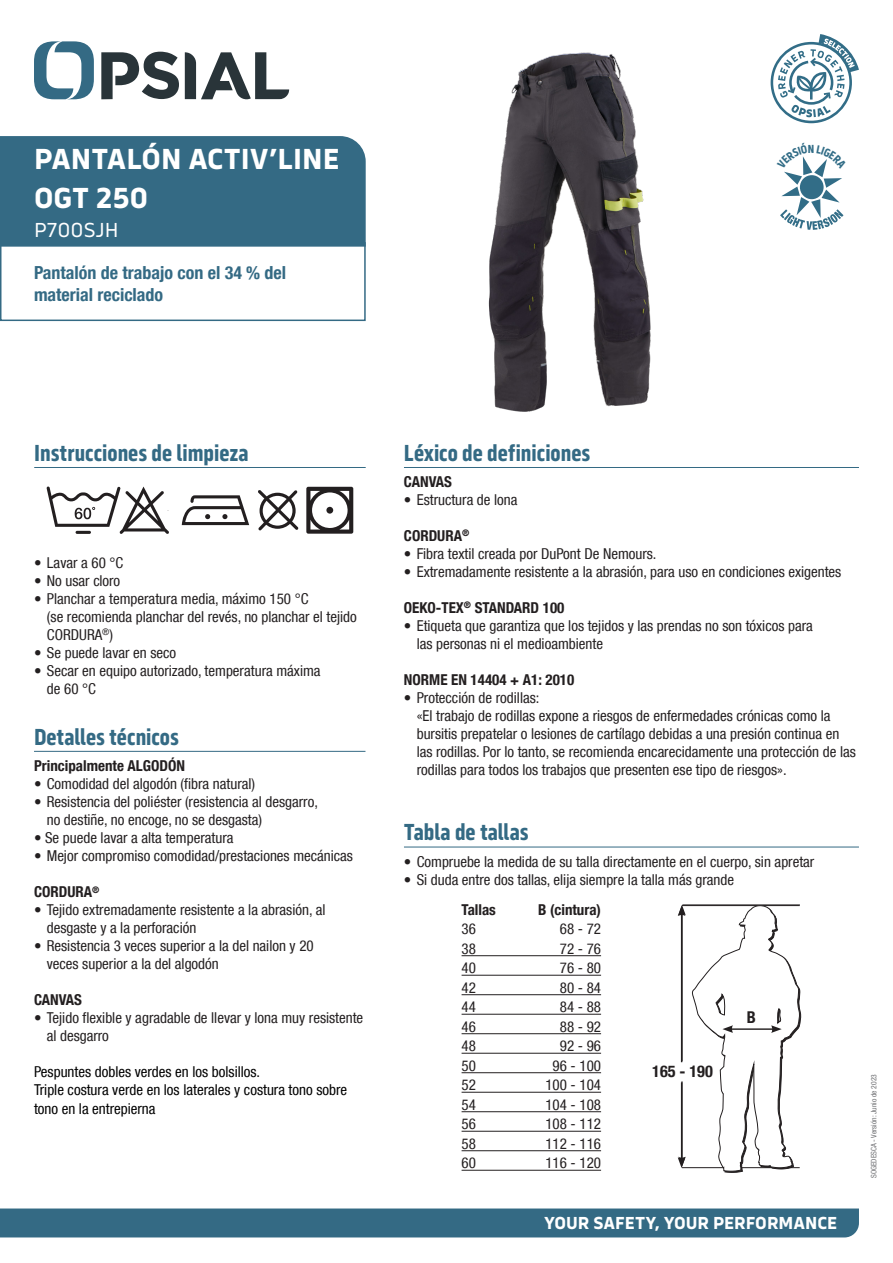
<style>
.page{position:relative;width:893px;height:1263px;background:#fff}
.page>*{position:absolute;margin:0;border:0;box-sizing:border-box;transform-origin:0 0}
.t1{font:700 30px/38.7px "Serca";color:#fff}
.Sous-titres{font:700 24px "Serca Condensed";color:#346a84}
.t2{font:21px "Serca";color:#fff}
.t3{font:700 condensed 18px/21.6px "Helvetica Neue LT Com";color:#346a84}
.t4{font:700 18px "Serca";color:#fff}
.t5{font:700 condensed 16.2px "Helvetica Neue LT Com";color:#231f20}
.Puces_texte_regular{font:condensed 15px/18px "Helvetica Neue LT Com";color:#231f20}
.Puces_texte_regular-2{font:condensed 15px/18px "Helvetica Neue LT Com";color:#000}
.tableau{font:condensed 15px "Helvetica Neue LT Com";color:#231f20}
.Puces_texte_regular-3{font:700 condensed 15px "Helvetica Neue LT Com";color:#231f20}
.tableau-2{font:700 condensed 15px "Helvetica Neue LT Com";color:#231f20}
.Date{font:condensed 7.5px "Helvetica Neue LT Com";color:#6c6d70}
</style>
<div class="page">
<svg style="left:34px;top:41px;width:60px;height:58px"></svg>
<svg style="left:185px;top:52px;width:104px;height:48px"></svg>
<svg style="left:101px;top:52px;width:78px;height:47px"></svg>
<div style="left:0;top:1208px;width:859px;height:29px;background:#346a84"></div>
<div style="left:0;top:242px;width:366px;height:79px;border:2px solid #346a84"></div>
<div style="left:0;top:136px;width:366px;height:111px;background:#346a84"></div>
<hr style="left:404px;top:467px;width:455px;height:1px;background:#346a84">
<hr style="left:34px;top:467px;width:332px;height:1px;background:#346a84">
<hr style="left:34px;top:751px;width:331px;height:1px;background:#346a84">
<hr style="left:404px;top:847px;width:455px;height:1px;background:#346a84">
<hr style="left:682px;top:904px;width:118px;height:1px;background:#231f20">
<hr style="left:462px;top:955px;width:139px;height:1px;background:#231f20">
<hr style="left:462px;top:975px;width:139px;height:1px;background:#231f20">
<hr style="left:462px;top:994px;width:139px;height:1px;background:#231f20">
<hr style="left:462px;top:1014px;width:139px;height:1px;background:#231f20">
<hr style="left:462px;top:1033px;width:139px;height:1px;background:#231f20">
<hr style="left:462px;top:1053px;width:139px;height:1px;background:#231f20">
<hr style="left:462px;top:1072px;width:139px;height:1px;background:#231f20">
<hr style="left:462px;top:1092px;width:139px;height:1px;background:#231f20">
<hr style="left:462px;top:1111px;width:139px;height:1px;background:#231f20">
<hr style="left:462px;top:1131px;width:139px;height:1px;background:#231f20">
<hr style="left:462px;top:1150px;width:139px;height:1px;background:#231f20">
<hr style="left:462px;top:1170px;width:139px;height:1px;background:#231f20">
<svg style="left:46px;top:486px;width:123px;height:48px"></svg>
<svg style="left:258px;top:490px;width:40px;height:40px"></svg>
<svg style="left:306px;top:487px;width:47px;height:47px"></svg>
<svg style="left:182px;top:495px;width:67px;height:30px"></svg>
<svg style="left:678px;top:905px;width:124px;height:268px"></svg>
<svg style="left:771px;top:34px;width:88px;height:89px"></svg>
<img style="left:488px;top:52px;width:163px;height:360px">
<svg style="left:780px;top:156px;width:64px;height:74px"></svg>
<h1 class="t1" style="left:34px;top:139px;width:307px">PANTALÓN ACTIV’LINE<br>OGT 250</h1>
<h3 class="t2" style="left:34px;top:218px;width:86px">P700SJH</h3>
<p class="t3" style="left:34px;top:262px;width:254px">Pantalón de trabajo con el 34 % del material reciclado</p>
<p class="Sous-titres" style="left:34px;top:439px;width:216px">Instrucciones de limpieza</p>
<p class="Puces_texte_regular" style="left:34px;top:553px;width:91px">• Lavar a 60 °C</p>
<p class="Puces_texte_regular" style="left:34px;top:571px;width:88px">• No usar cloro</p>
<p class="Puces_texte_regular" style="left:47px;top:589px;width:311px;text-indent:-13px">• Planchar a temperatura media, máximo 150 °C<br>(se recomienda planchar del revés, no planchar el tejido<br>CORDURA<sup>®</sup>)</p>
<p class="Puces_texte_regular" style="left:34px;top:643px;width:143px">• Se puede lavar en seco</p>
<p class="Puces_texte_regular" style="left:34px;top:661px;width:288px">• Secar en equipo autorizado, temperatura máxima</p>
<p class="Puces_texte_regular" style="left:47px;top:679px;width:50px">de 60 °C</p>
<p class="Sous-titres" style="left:34px;top:723px;width:146px">Detalles técnicos</p>
<p class="Puces_texte_regular-3" style="left:34px;top:757px;width:153px">Principalmente ALGODÓN</p>
<p class="Puces_texte_regular" style="left:34px;top:775px;width:223px">• Comodidad del algodón (fibra natural)</p>
<p class="Puces_texte_regular" style="left:34px;top:793px;width:285px">• Resistencia del poliéster (resistencia al desgarro,</p>
<p class="Puces_texte_regular" style="left:47px;top:811px;width:217px">no destiñe, no encoge, no se desgasta)</p>
<p class="Puces_texte_regular" style="left:34px;top:829px;width:201px">• Se puede lavar a alta temperatura</p>
<p class="Puces_texte_regular" style="left:34px;top:847px;width:320px">• Mejor compromiso comodidad/prestaciones mecánicas</p>
<p class="Puces_texte_regular-3" style="left:34px;top:883px;width:67px">CORDURA<sup>®</sup></p>
<p class="Puces_texte_regular" style="left:47px;top:901px;width:280px;text-indent:-13px">• Tejido extremadamente resistente a la abrasión, al desgaste y a la perforación</p>
<p class="Puces_texte_regular" style="left:34px;top:937px;width:281px">• Resistencia 3 veces superior a la del nailon y 20</p>
<p class="Puces_texte_regular" style="left:47px;top:955px;width:174px">veces superior a la del algodón</p>
<p class="Puces_texte_regular-3" style="left:34px;top:991px;width:50px">CANVAS</p>
<p class="Puces_texte_regular" style="left:47px;top:1009px;width:318px;text-indent:-13px">• Tejido flexible y agradable de llevar y lona muy resistente al desgarro</p>
<p class="Puces_texte_regular-2" style="left:34px;top:1063px;width:228px">Pespuntes dobles verdes en los bolsillos.</p>
<p class="Puces_texte_regular-2" style="left:34px;top:1081px;width:315px">Triple costura verde en los laterales y costura tono sobre tono en la entrepierna</p>
<p class="Sous-titres" style="left:404px;top:439px;width:188px">Léxico de definiciones</p>
<p class="Puces_texte_regular-3" style="left:404px;top:473px;width:50px">CANVAS</p>
<p class="Puces_texte_regular" style="left:404px;top:490px;width:115px">• Estructura de lona</p>
<p class="Puces_texte_regular-3" style="left:404px;top:527px;width:67px">CORDURA<sup>®</sup></p>
<p class="Puces_texte_regular" style="left:404px;top:544px;width:254px">• Fibra textil creada por DuPont De Nemours.</p>
<p class="Puces_texte_regular" style="left:404px;top:562px;width:439px">• Extremadamente resistente a la abrasión, para uso en condiciones exigentes</p>
<p class="Puces_texte_regular-3" style="left:404px;top:599px;width:162px">OEKO-TEX<sup>®</sup> STANDARD 100</p>
<p class="Puces_texte_regular" style="left:404px;top:616px;width:410px">• Etiqueta que garantiza que los tejidos y las prendas no son tóxicos para</p>
<p class="Puces_texte_regular" style="left:417px;top:634px;width:188px">las personas ni el medioambiente</p>
<p class="Puces_texte_regular-3" style="left:404px;top:671px;width:172px">NORME EN 14404 + A1: 2010</p>
<p class="Puces_texte_regular" style="left:404px;top:688px;width:137px">• Protección de rodillas:</p>
<p class="Puces_texte_regular" style="left:417px;top:706px;width:441px">«El trabajo de rodillas expone a riesgos de enfermedades crónicas como la bursitis prepatelar o lesiones de cartílago debidas a una presión continua en las rodillas. Por lo tanto, se recomienda encarecidamente una protección de las rodillas para todos los trabajos que presenten ese tipo de riesgos».</p>
<p class="Sous-titres" style="left:404px;top:818px;width:126px">Tabla de tallas</p>
<p class="Puces_texte_regular" style="left:404px;top:853px;width:412px">• Compruebe la medida de su talla directamente en el cuerpo, sin apretar</p>
<p class="Puces_texte_regular" style="left:404px;top:871px;width:332px">• Si duda entre dos tallas, elija siempre la talla más grande</p>
<p class="tableau-2" style="left:462px;top:901px;width:36px">Tallas</p>
<p class="tableau-2" style="left:538px;top:901px;width:65px">B (cintura)</p>
<p class="tableau" style="left:462px;top:920px;width:16px">36</p>
<p class="tableau" style="left:560px;top:920px;width:43px">68 - 72</p>
<p class="tableau" style="left:462px;top:940px;width:16px">38</p>
<p class="tableau" style="left:560px;top:940px;width:43px">72 - 76</p>
<p class="tableau" style="left:462px;top:959px;width:16px">40</p>
<p class="tableau" style="left:560px;top:959px;width:43px">76 - 80</p>
<p class="tableau" style="left:462px;top:979px;width:16px">42</p>
<p class="tableau" style="left:560px;top:979px;width:43px">80 - 84</p>
<p class="tableau" style="left:462px;top:998px;width:16px">44</p>
<p class="tableau" style="left:560px;top:998px;width:43px">84 - 88</p>
<p class="tableau" style="left:462px;top:1018px;width:16px">46</p>
<p class="tableau" style="left:560px;top:1018px;width:43px">88 - 92</p>
<p class="tableau" style="left:462px;top:1037px;width:16px">48</p>
<p class="tableau" style="left:560px;top:1037px;width:43px">92 - 96</p>
<p class="tableau" style="left:462px;top:1057px;width:16px">50</p>
<p class="tableau" style="left:553px;top:1057px;width:50px">96 - 100</p>
<p class="tableau" style="left:462px;top:1076px;width:16px">52</p>
<p class="tableau" style="left:545px;top:1076px;width:57px">100 - 104</p>
<p class="tableau" style="left:462px;top:1096px;width:16px">54</p>
<p class="tableau" style="left:545px;top:1096px;width:57px">104 - 108</p>
<p class="tableau" style="left:462px;top:1115px;width:16px">56</p>
<p class="tableau" style="left:545px;top:1115px;width:57px">108 - 112</p>
<p class="tableau" style="left:462px;top:1135px;width:16px">58</p>
<p class="tableau" style="left:545px;top:1135px;width:57px">112 - 116</p>
<p class="tableau" style="left:462px;top:1154px;width:16px">60</p>
<p class="tableau" style="left:545px;top:1154px;width:57px">116 - 120</p>
<p class="t5" style="left:652px;top:1062px;width:62px">165 - 190</p>
<p class="t5" style="left:747px;top:1007px;width:11px">B</p>
<p class="t4" style="left:544px;top:1212px;width:295px">YOUR SAFETY, YOUR PERFORMANCE</p>
<p class="Date" style="left:869px;top:1178px;width:105px;rotate:-90deg">SOGEDESCA - Versión: Junio de 2023</p>
</div>
